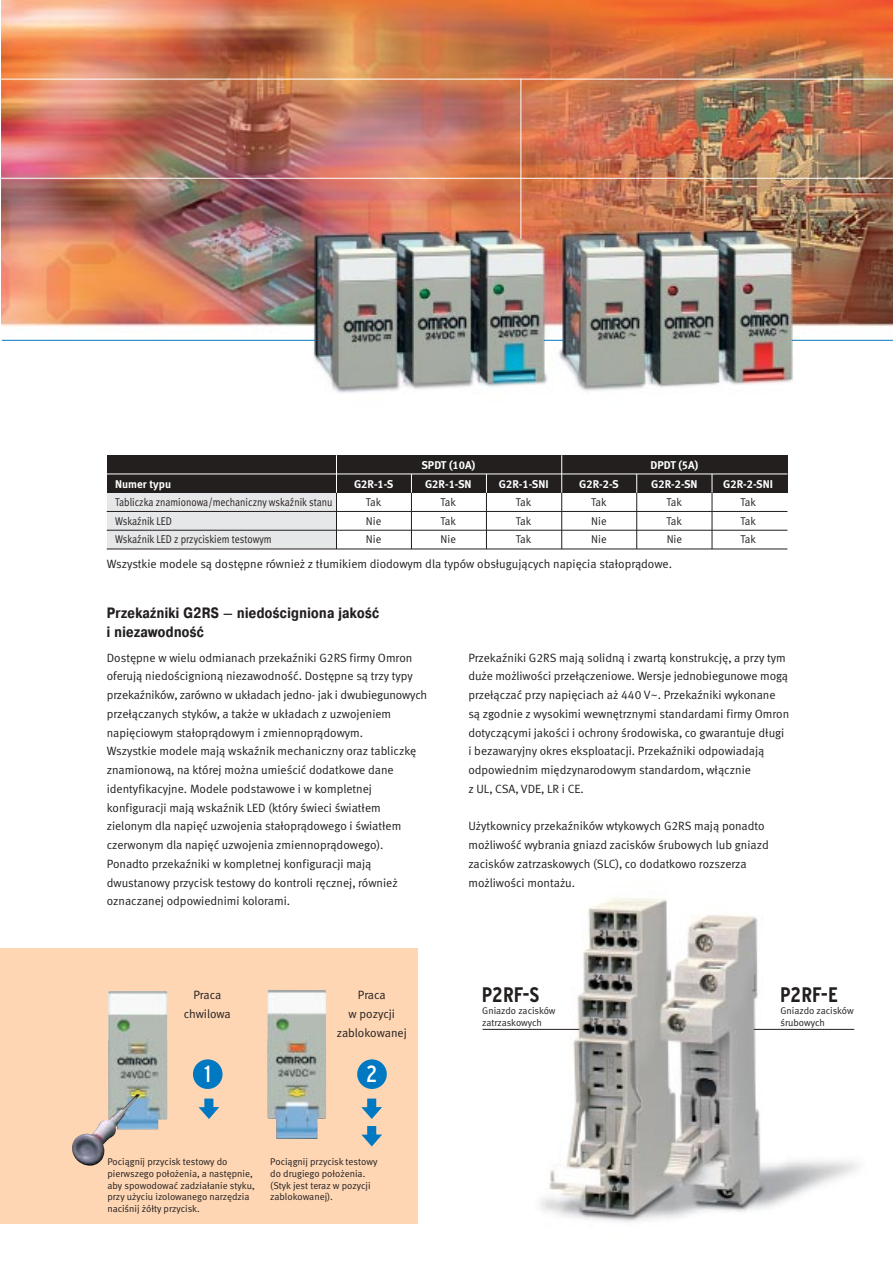
<style>
.page{position:relative;width:893px;height:1262px;background:#fff}
.page>*{position:absolute;margin:0;border:0;box-sizing:border-box;transform-origin:0 0}
.t1{font:condensed 23.25px "Interstate";color:#fff}
.t2{font:700 condensed 21px "Interstate";color:#231f1f}
.t3{font:700 15px/18.8px "Pragmatica Cond E";letter-spacing:.025em;color:#231f1f}
.t4{font:12px/18.8px "Meta Normal CELF";color:#231f1f}
.t5{font:11.25px "Meta Normal CELF";color:#231f1f;scale:.87 1}
.t6{font:11.25px "Meta Bold CELF";color:#fff}
.t7{font:11.25px "Meta Normal CELF";color:#231f1f}
.t8{font:9.75px/11.7px "Meta Normal CELF";color:#231f1f}
</style>
<div class="page">
<div style="left:0;top:948px;width:417px;height:276px;background:#fed6b4"></div>
<img style="left:108px;top:991px;width:59px;height:138px">
<img style="left:267px;top:989px;width:59px;height:149px">
<div style="left:193px;top:1059px;width:29px;height:30px;background:#0079c2;border-radius:50%"></div>
<div style="left:357px;top:1059px;width:30px;height:30px;background:#0079c2;border-radius:50%"></div>
<svg style="left:198px;top:1098px;width:21px;height:21px"></svg>
<svg style="left:361px;top:1098px;width:21px;height:21px"></svg>
<svg style="left:361px;top:1126px;width:21px;height:20px"></svg>
<img style="left:72px;top:1094px;width:68px;height:71px">
<div style="left:107px;top:493px;width:229px;height:56px;background:#e6e7e8"></div>
<div style="left:107px;top:455px;width:680px;height:38px;background:#231f1f"></div>
<img style="left:2px;top:0;width:890px;height:393px">
<img style="left:1px;top:79px;width:891px;height:100px">
<hr style="left:2px;top:340px;width:314px;height:1px;background:#0079c2">
<svg style="left:543px;top:340px;width:20px;height:1px"></svg>
<hr style="left:791px;top:340px;width:101px;height:1px;background:#0079c2">
<hr style="left:107px;top:511px;width:680px;height:1px;background:#231f1f">
<hr style="left:107px;top:530px;width:680px;height:1px;background:#231f1f">
<hr style="left:107px;top:549px;width:680px;height:1px;background:#231f1f">
<hr style="left:411px;top:493px;width:1px;height:56px;background:#231f1f">
<hr style="left:336px;top:493px;width:1px;height:56px;background:#231f1f">
<hr style="left:486px;top:493px;width:1px;height:56px;background:#231f1f">
<svg style="left:486px;top:475px;width:1px;height:18px"></svg>
<hr style="left:336px;top:455px;width:1px;height:38px;background:#fff">
<hr style="left:107px;top:474px;width:680px;height:1px;background:#fff">
<svg style="left:411px;top:474px;width:1px;height:19px"></svg>
<hr style="left:561px;top:493px;width:1px;height:56px;background:#231f1f">
<hr style="left:561px;top:455px;width:1px;height:38px;background:#fff">
<hr style="left:636px;top:493px;width:1px;height:56px;background:#231f1f">
<svg style="left:636px;top:474px;width:1px;height:19px"></svg>
<hr style="left:711px;top:493px;width:1px;height:56px;background:#231f1f">
<svg style="left:711px;top:474px;width:1px;height:19px"></svg>
<hr style="left:520px;top:79px;width:1px;height:160px;background:#fff">
<img style="left:534px;top:898px;width:325px;height:324px">
<hr style="left:482px;top:1029px;width:97px;height:1px;background:#231f1f">
<hr style="left:753px;top:1029px;width:101px;height:1px;background:#231f1f">
<p class="t6" style="left:421px;top:461px;width:55px">SPDT (10A)</p>
<p class="t6" style="left:650px;top:461px;width:49px">DPDT (5A)</p>
<p class="t6" style="left:115px;top:480px;width:57px">Numer typu</p>
<p class="t6" style="left:354px;top:480px;width:41px">G2R-1-S</p>
<p class="t6" style="left:425px;top:480px;width:48px">G2R-1-SN</p>
<p class="t6" style="left:499px;top:480px;width:51px">G2R-1-SNI</p>
<p class="t6" style="left:579px;top:480px;width:41px">G2R-2-S</p>
<p class="t6" style="left:651px;top:480px;width:48px">G2R-2-SN</p>
<p class="t6" style="left:723px;top:480px;width:51px">G2R-2-SNI</p>
<p class="t5" style="left:115px;top:497px;width:251px">Tabliczka znamionowa/mechaniczny wskaźnik stanu</p>
<p class="t7" style="left:366px;top:497px;width:17px">Tak</p>
<p class="t7" style="left:440px;top:497px;width:17px">Tak</p>
<p class="t7" style="left:516px;top:497px;width:17px">Tak</p>
<p class="t7" style="left:591px;top:497px;width:17px">Tak</p>
<p class="t7" style="left:666px;top:497px;width:17px">Tak</p>
<p class="t7" style="left:740px;top:497px;width:17px">Tak</p>
<p class="t5" style="left:115px;top:516px;width:67px">Wskaźnik LED</p>
<p class="t7" style="left:366px;top:516px;width:17px">Nie</p>
<p class="t7" style="left:440px;top:516px;width:17px">Tak</p>
<p class="t7" style="left:516px;top:516px;width:17px">Tak</p>
<p class="t7" style="left:591px;top:516px;width:17px">Nie</p>
<p class="t7" style="left:666px;top:516px;width:17px">Tak</p>
<p class="t7" style="left:740px;top:516px;width:17px">Tak</p>
<p class="t5" style="left:115px;top:535px;width:181px">Wskaźnik LED z przyciskiem testowym</p>
<p class="t7" style="left:366px;top:535px;width:17px">Nie</p>
<p class="t7" style="left:440px;top:535px;width:17px">Nie</p>
<p class="t7" style="left:516px;top:535px;width:17px">Tak</p>
<p class="t7" style="left:591px;top:535px;width:17px">Nie</p>
<p class="t7" style="left:666px;top:535px;width:17px">Nie</p>
<p class="t7" style="left:740px;top:535px;width:17px">Tak</p>
<p class="t4" style="left:107px;top:555px;width:566px">Wszystkie modele są dostępne również z tłumikiem diodowym dla typów obsługujących napięcia stałoprądowe.</p>
<p class="t3" style="left:107px;top:605px;width:274px">Przekaźniki G2RS – niedościgniona jakość i niezawodność</p>
<p class="t4" style="left:107px;top:649px;width:322px">Dostępne w wielu odmianach przekaźniki G2RS firmy Omron oferują niedoścignioną niezawodność. Dostępne są trzy typy przekaźników, zarówno w układach jedno- jak i dwubiegunowych przełączanych styków, a także w układach z uzwojeniem napięciowym stałoprądowym i zmiennoprądowym.<br>Wszystkie modele mają wskaźnik mechaniczny oraz tabliczkę znamionową, na której można umieścić dodatkowe dane identyfikacyjne. Modele podstawowe i w kompletnej konfiguracji mają wskaźnik LED (który świeci światłem zielonym dla napięć uzwojenia stałoprądowego i światłem czerwonym dla napięć uzwojenia zmiennoprądowego).<br>Ponadto przekaźniki w kompletnej konfiguracji mają dwustanowy przycisk testowy do kontroli ręcznej, również oznaczanej odpowiednimi kolorami.</p>
<p class="t4" style="left:184px;top:986px;width:48px;text-align:center">Praca chwilowa</p>
<p class="t4" style="left:337px;top:986px;width:71px;text-align:center">Praca<br>w pozycji zablokowanej</p>
<h1 class="t1" style="left:204px;top:1064px;width:8px">1</h1>
<h1 class="t1" style="left:366px;top:1064px;width:13px">2</h1>
<p class="t8" style="left:107px;top:1156px;width:148px">Pociągnij przycisk testowy do pierwszego położenia, a następnie, aby spowodować zadziałanie styku, przy użyciu izolowanego narzędzia naciśnij żółty przycisk.</p>
<p class="t8" style="left:270px;top:1156px;width:109px">Pociągnij przycisk testowy do drugiego położenia. (Styk jest teraz w pozycji zablokowanej).</p>
<p class="t4" style="left:468px;top:649px;width:322px">Przekaźniki G2RS mają solidną i zwartą konstrukcję, a przy tym duże możliwości przełączeniowe. Wersje jednobiegunowe mogą przełączać przy napięciach aż 440 V~. Przekaźniki wykonane są zgodnie z wysokimi wewnętrznymi standardami firmy Omron dotyczącymi jakości i ochrony środowiska, co gwarantuje długi i bezawaryjny okres eksploatacji. Przekaźniki odpowiadają odpowiednim międzynarodowym standardom, włącznie<br>z UL, CSA, VDE, LR i CE.</p>
<p class="t4" style="left:468px;top:817px;width:302px">Użytkownicy przekaźników wtykowych G2RS mają ponadto możliwość wybrania gniazd zacisków śrubowych lub gniazd zacisków zatrzaskowych (SLC), co dodatkowo rozszerza możliwości montażu.</p>
<h2 class="t2" style="left:481px;top:987px;width:59px">P2RF-S</h2>
<p class="t8" style="left:482px;top:1005px;width:75px">Gniazdo zacisków zatrzaskowych</p>
<h2 class="t2" style="left:780px;top:987px;width:59px">P2RF-E</h2>
<p class="t8" style="left:780px;top:1005px;width:75px">Gniazdo zacisków śrubowych</p>
</div>
